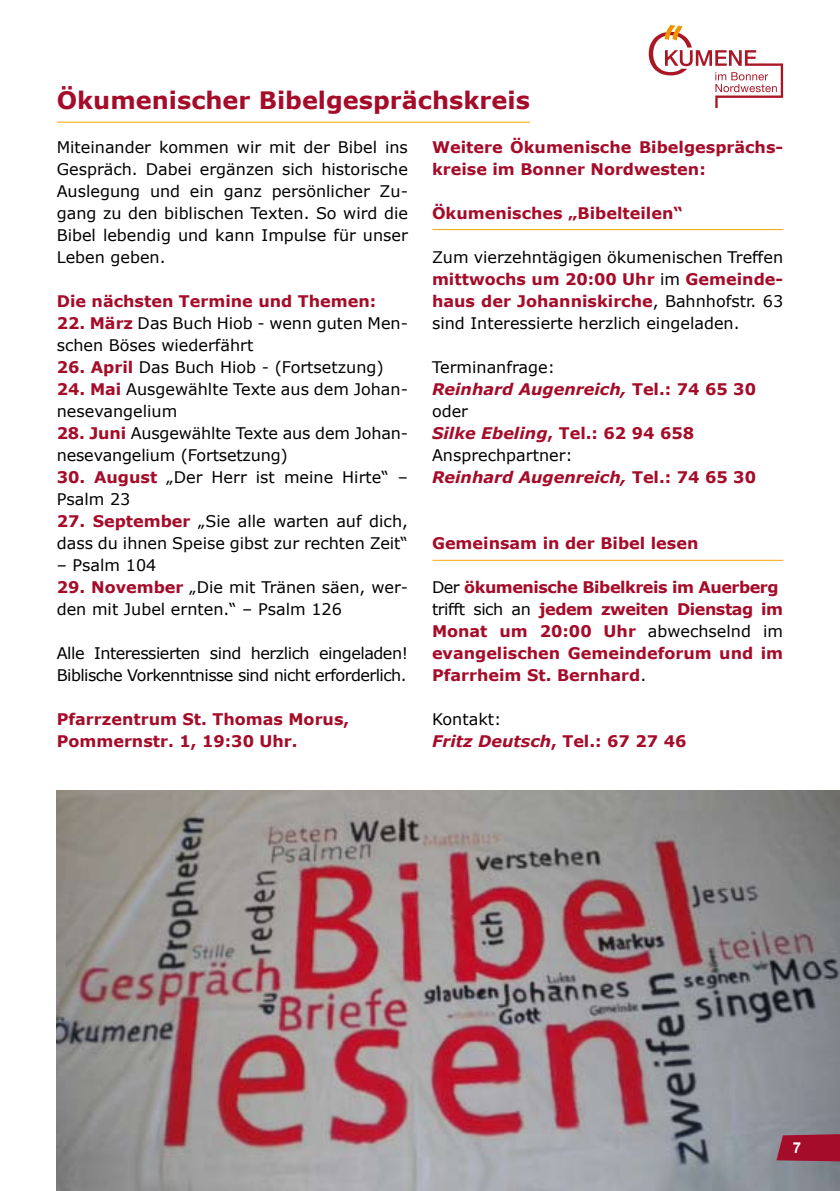
<style>
.page{position:relative;width:840px;height:1191px;background:#fff}
.page>*{position:absolute;margin:0;border:0;box-sizing:border-box;transform-origin:0 0}
.t1{font:700 24px "Verdana";color:#a50c29}
.t2{font:16px/22px "Verdana";color:#000}
.t3{font:700 16px/22px "Verdana";color:#a50c29}
.t4{font:italic 700 16px/22px "Verdana";color:#a50c29}
.t5{font:16px/22px "Verdana";letter-spacing:-.035em;color:#000}
.t6{font:700 15px "Arial";color:#fff}
.s1{font-weight:700;color:#a50c29}
.s2{font-weight:400;font-style:normal;color:#000}
.s3{font-style:normal}
.s4{font-weight:400;color:#000}
</style>
<div class="page">
<img style="left:57px;top:790px;width:782px;height:401px">
<hr style="left:57px;top:122px;width:473px;height:1px;background:#f6a800">
<hr style="left:432px;top:229px;width:350px;height:1px;background:#f6a800">
<svg style="left:648px;top:25px;width:134px;height:83px"></svg>
<svg style="left:776px;top:1133px;width:63px;height:28px;background:#a11c36"></svg>
<hr style="left:432px;top:560px;width:350px;height:1px;background:#f6a800">
<h1 class="t1" style="left:57px;top:83px;width:474px">Ökumenischer Bibelgesprächskreis</h1>
<p class="t3" style="left:432px;top:135px;width:352px">Weitere Ökumenische Bibelgesprächs&shy;kreise im Bonner Nordwesten:</p>
<p class="t3" style="left:432px;top:201px;width:252px">Ökumenisches „Bibelteilen“</p>
<p class="t2" style="left:432px;top:246px;width:352px;text-align:justify">Zum vierzehntägigen ökumenischen Treffen <span class="s1">mittwochs um 20:00 Uhr</span> im <span class="s1">Gemeinde&shy;haus der Johanniskirche</span>, Bahnhofstr. 63 sind Interessierte herzlich eingeladen.</p>
<p class="t4" style="left:432px;top:355px;width:325px"><span class="s2">Terminanfrage:<br></span>Reinhard Augenreich, <span class="s3">Tel.: 74 65 30 </span><span class="s2">oder<br></span>Silke Ebeling<span class="s3">, Tel.: 62 94 658<br></span><span class="s2">Ansprechpartner:<br></span>Reinhard Augenreich, <span class="s3">Tel.: 74 65 30</span></p>
<p class="t2" style="left:57px;top:136px;width:352px;text-align:justify">Miteinander kommen wir mit der Bibel ins Gespräch. Dabei ergänzen sich historische Auslegung und ein ganz persönlicher Zu&shy;gang zu den biblischen Texten. So wird die Bibel lebendig und kann Impulse für unser Leben geben.</p>
<p class="t3" style="left:57px;top:289px;width:321px">Die nächsten Termine und Themen:</p>
<p class="t2" style="left:57px;top:312px;width:352px"><span class="s1">22. März</span> Das Buch Hiob - wenn guten Men&shy;schen Böses wiederfährt</p>
<p class="t2" style="left:57px;top:356px;width:328px"><span class="s1">26. April</span> Das Buch Hiob - (Fortsetzung)</p>
<p class="t2" style="left:57px;top:378px;width:352px"><span class="s1">24. Mai</span> Ausgewählte Texte aus dem Johan&shy;nesevangelium</p>
<p class="t2" style="left:57px;top:422px;width:352px"><span class="s1">28. Juni</span> Ausgewählte Texte aus dem Johan&shy;nesevangelium (Fortsetzung)</p>
<p class="t2" style="left:57px;top:466px;width:352px"><span class="s1">30. August</span> „Der Herr ist meine Hirte“ –<br>Psalm 23</p>
<p class="t2" style="left:57px;top:510px;width:352px"><span class="s1">27. September</span> „Sie alle warten auf dich, dass du ihnen Speise gibst zur rechten Zeit“</p>
<p class="t2" style="left:57px;top:554px;width:101px">– Psalm 104</p>
<p class="t2" style="left:57px;top:576px;width:352px"><span class="s1">29. November</span> „Die mit Tränen säen, wer&shy;den mit Jubel ernten.“ – Psalm 126</p>
<p class="t5" style="left:57px;top:642px;width:352px">Alle Interessierten sind herzlich eingeladen!<br>Biblische Vorkenntnisse sind nicht erforderlich.</p>
<p class="t3" style="left:57px;top:707px;width:294px">Pfarrzentrum St. Thomas Morus,<br>Pommernstr. 1, 19:30 Uhr.</p>
<p class="t3" style="left:432px;top:531px;width:268px">Gemeinsam in der Bibel lesen</p>
<p class="t3" style="left:432px;top:575px;width:352px"><span class="s4">Der</span> ökumenische Bibelkreis im Auerberg <span class="s4">trifft sich an</span> jedem zweiten Dienstag im Monat um 20:00 Uhr <span class="s4">abwechselnd im </span>evangelischen Gemeindeforum und im Pfarrheim St. Bernhard<span class="s4">.</span></p>
<p class="t4" style="left:432px;top:707px;width:256px"><span class="s2">Kontakt:<br></span>Fritz Deutsch<span class="s3">, Tel.: 67 27 46</span></p>
<p class="t6" style="left:792px;top:1137px;width:10px">7</p>
</div>
